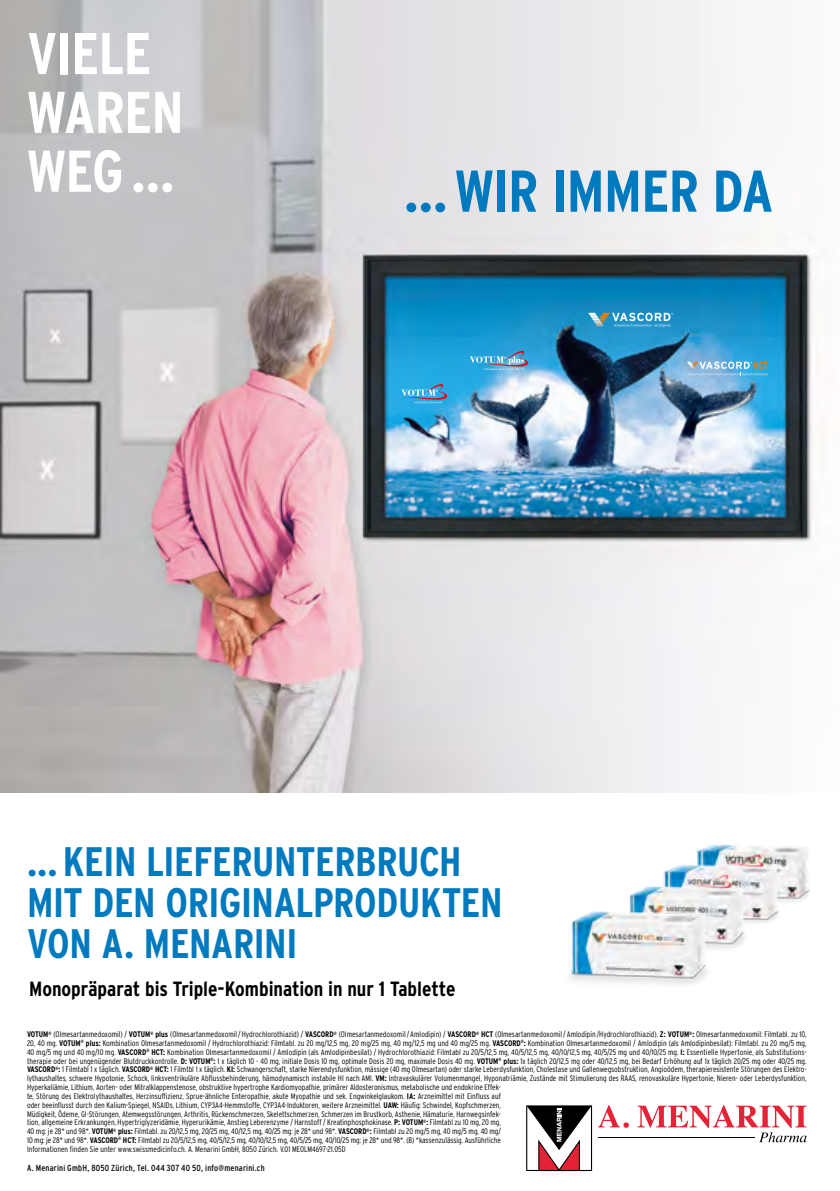
<style>
.page{position:relative;width:840px;height:1191px;background:#fff}
.page>*{position:absolute;margin:0;border:0;box-sizing:border-box;transform-origin:0 0}
.t1{font:700 58.8px/58.8px "Interstate Condensed";letter-spacing:-.015em;color:#fff}
.t2{font:700 58.8px "Interstate Condensed";letter-spacing:-.015em;color:#007abf}
.t3{font:700 41.2px/41.2px "Interstate Condensed";letter-spacing:-.01em;color:#007abf}
.t4{font:700 20.6px "Interstate Condensed";letter-spacing:-.005em;color:#000}
.t5{font:8.8px "Interstate Condensed";letter-spacing:.025em;color:#000}
.t6{font:300 8px/8.8px "Interstate Condensed";color:#000}
.s1{font-weight:700}
</style>
<div class="page">
<hr style="left:597px;top:1137px;width:157px;height:1px;background:#000">
<svg style="left:526px;top:1105px;width:65px;height:66px"></svg>
<svg style="left:598px;top:1105px;width:30px;height:22px"></svg>
<svg style="left:637px;top:1105px;width:169px;height:37px"></svg>
<img style="left:0;top:0;width:824px;height:793px">
<svg style="left:401px;top:382px;width:47px;height:21px"></svg>
<svg style="left:469px;top:349px;width:60px;height:21px"></svg>
<svg style="left:588px;top:313px;width:84px;height:14px"></svg>
<svg style="left:686px;top:361px;width:81px;height:15px"></svg>
<img style="left:696px;top:844px;width:114px;height:58px">
<img style="left:663px;top:862px;width:122px;height:61px">
<img style="left:629px;top:884px;width:125px;height:65px">
<img style="left:570px;top:908px;width:149px;height:76px">
<h1 class="t1" style="left:27px;top:24px;width:158px">VIELE<br>WAREN<br>WEG...</h1>
<h1 class="t2" style="left:404px;top:158px;width:370px">...WIR IMMER DA</h1>
<h2 class="t3" style="left:27px;top:840px;width:477px">...KEIN LIEFERUNTERBRUCH<br>MIT DEN ORIGINALPRODUKTEN<br>VON A. MENARINI</h2>
<h3 class="t4" style="left:29px;top:977px;width:427px">Monopräparat bis Triple-Kombination in nur 1 Tablette</h3>
<p class="t6" style="left:27px;top:1030px;width:780px"><span class="s1">VOTUM</span><sup>®</sup> (Olmesartanmedoxomil) / <span class="s1">VOTUM</span><sup>®</sup> <span class="s1">plus</span> (Olmesartanmedoxomil/Hydrochlorothiazid) / <span class="s1">VASCORD</span><sup>®</sup> (Olmesartanmedoxomil/ Amlodipin) / <span class="s1">VASCORD</span><sup>®</sup> <span class="s1">HCT</span> (Olmesartanmedoxomil/ Amlodipin /Hydrochlorothiazid). <span class="s1">Z: VOTUM</span><sup>®</sup><span class="s1">:</span> Olmesartanmedoxomil: Filmtabl. zu 10, 20, 40 mg. <span class="s1">VOTUM</span><sup>®</sup> <span class="s1">plus:</span> Kombination Olmesartanmedoxomil / Hydrochlorothiazid: Filmtabl. zu 20 mg/12,5 mg, 20 mg/25 mg, 40 mg/12,5 mg und 40 mg/25 mg. <span class="s1">VASCORD</span><sup>®</sup><span class="s1">:</span> Kombination Olmesartanmedoxomil / Amlodipin (als Amlodipinbesilat): Filmtabl. zu 20 mg/5 mg, 40 mg/5 mg und 40 mg/10 mg. <span class="s1">VASCORD</span><sup>®</sup> <span class="s1">HCT:</span> Kombination Olmesartanmedoxomil / Amlodipin (als Amlodipinbesilat) / Hydrochlorothiazid: Filmtabl zu 20/5/12,5 mg, 40/5/12,5 mg, 40/10/12,5 mg, 40/5/25 mg und 40/10/25 mg. <span class="s1">I:</span> Essentielle Hypertonie, als Substitutions&shy;therapie oder bei ungenügender Blutdruckkontrolle. <span class="s1">D: VOTUM</span><sup>®</sup><span class="s1">:</span> 1 x täglich 10 - 40 mg, initiale Dosis 10 mg, optimale Dosis 20 mg, maximale Dosis 40 mg. <span class="s1">VOTUM</span><sup>®</sup> <span class="s1">plus:</span> 1x täglich 20/12,5 mg oder 40/12,5 mg, bei Bedarf Erhöhung auf 1x täglich 20/25 mg oder 40/25 mg.<br><span class="s1">VASCORD</span><sup>®</sup><span class="s1">:</span> 1 Filmtabl 1 x täglich. <span class="s1">VASCORD</span><sup>®</sup> <span class="s1">HCT:</span> 1 Filmtbl 1 x täglich. <span class="s1">KI:</span> Schwangerschaft, starke Nierendysfunktion, mässige (40 mg Olmesartan) oder starke Leberdysfunktion, Cholestase und Gallenwegsobstruktion, Angioödem, therapieresistente Störungen des Elektro&shy;lythaushaltes, schwere Hypotonie, Schock, linksventrikuläre Abflussbehinderung, hämodynamisch instabile HI nach AMI. <span class="s1">VM:</span> Intravaskulärer Volumenmangel, Hyponatriämie, Zustände mit Stimulierung des RAAS, renovaskuläre Hypertonie, Nieren- oder Leberdysfunktion, Hyperkaliämie, Lithium, Aorten- oder Mitralklappenstenose, obstruktive hypertrophe Kardiomyopathie, primärer Aldosteronismus, metabolische und endokrine Effek-<br>te, Störung des Elektrolythaushaltes, Herzinsuffizienz, Sprue-ähnliche Enteropathie, akute Myopathie und sek. Engwinkelglaukom. <span class="s1">IA:</span> Arzneimittel mit Einfluss auf<br>oder beeinflusst durch den Kalium-Spiegel, NSAIDs, Lithium, CYP3A4-Hemmstoffe, CYP3A4-Induktoren, weitere Arzneimittel. <span class="s1">UAW:</span> Häufig: Schwindel, Kopfschmerzen,<br>Müdigkeit, Ödeme, GI-Störungen, Atemwegsstörungen, Arthritis, Rückenschmerzen, Skelettschmerzen, Schmerzen im Brustkorb, Asthenie, Hämaturie, Harnwegsinfek-<br>tion, allgemeine Erkrankungen, Hypertriglyzeridämie, Hyperurikämie, Anstieg Leberenzyme / Harnstoff / Kreatinphosphokinase. <span class="s1">P: VOTUM</span><sup>®</sup><span class="s1">:</span> Filmtabl zu 10 mg, 20 mg,<br>40 mg: je 28* und 98*. <span class="s1">VOTUM</span><sup>®</sup> <span class="s1">plus:</span> Filmtabl. zu 20/12,5 mg, 20/25 mg, 40/12,5 mg, 40/25 mg: je 28* und 98*. <span class="s1">VASCORD</span><sup>®</sup><span class="s1">:</span> Filmtabl zu 20 mg/5 mg, 40 mg/5 mg, 40 mg/<br>10 mg: je 28* und 98*. <span class="s1">VASCORD</span><sup>®</sup> <span class="s1">HCT:</span> Filmtabl zu 20/5/12,5 mg, 40/5/12,5 mg, 40/10/12,5 mg, 40/5/25 mg, 40/10/25 mg: je 28* und 98*. (B) *kassenzulässig. Ausführliche<br>Informationen finden Sie unter www.swissmedicinfo.ch. A. Menarini GmbH, 8050 Zürich. V.01 MEOLM4697-21.05D</p>
<p class="t5" style="left:27px;top:1162px;width:239px">A. Menarini GmbH, 8050 Zürich, Tel. 044 307 40 50, info@menarini.ch</p>
</div>
